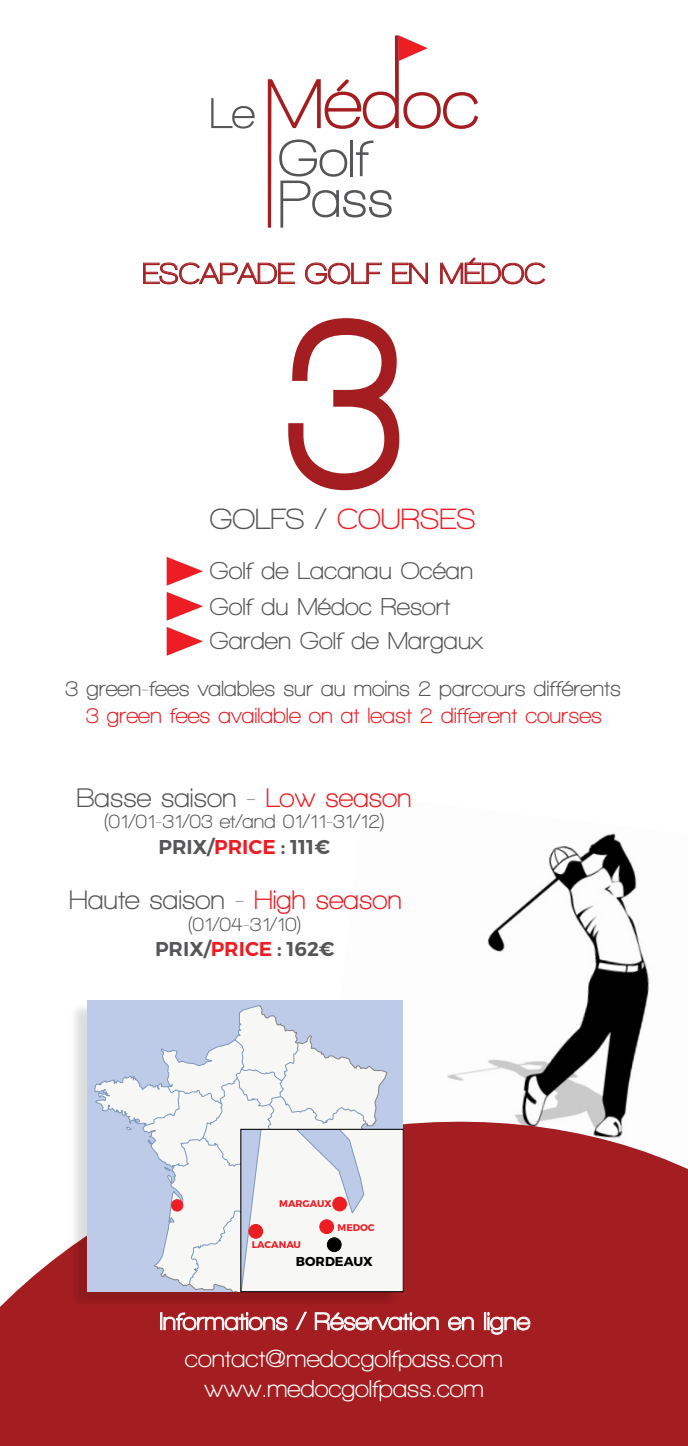
<style>
.page{position:relative;width:688px;height:1446px;background:#fff}
.page>*{position:absolute;margin:0;border:0;box-sizing:border-box;transform-origin:0 0}
.t1{font:700 250px "Walkway";color:#a41d21;scale:.8 1}
.t2{font:700 30px "Walkway";color:#a41d21}
.t3{font:700 30px "Walkway";color:#ed1d24}
.t4{font:700 27.5px "Walkway";color:#565659}
.t5{font:700 25px/37.8px "Walkway";color:#fff;text-align:center}
.t6{font:700 25px/36.8px "Walkway";color:#565659}
.t7{font:700 22.5px "Walkway";color:#565659}
.t8{font:700 22.5px "Walkway";color:#ed1d24}
.t9{font:700 20px "Walkway";color:#565659}
.t10{font:600 20px "Montserrat";color:#565659}
.t11{font:700 13px "Montserrat";color:#000}
.t12{font:700 9.75px "Montserrat";color:#ed1d24}
.s1{color:#565659}
.s2{color:#ed1d24}
</style>
<div class="page">
<img style="left:402px;top:833px;width:248px;height:234px">
<svg style="left:0;top:1067px;width:687px;height:379px;fill:#a41d21"></svg>
<svg style="left:211px;top:98px;width:43px;height:31px"></svg>
<svg style="left:268px;top:35px;width:210px;height:193px"></svg>
<svg style="left:143px;top:262px;width:152px;height:23px"></svg>
<svg style="left:305px;top:262px;width:77px;height:23px"></svg>
<svg style="left:392px;top:262px;width:36px;height:22px"></svg>
<svg style="left:440px;top:257px;width:106px;height:28px"></svg>
<svg style="left:288px;top:318px;width:112px;height:173px"></svg>
<svg style="left:167px;top:557px;width:36px;height:29px"></svg>
<svg style="left:167px;top:592px;width:36px;height:29px"></svg>
<svg style="left:167px;top:627px;width:36px;height:29px"></svg>
<div style="left:69px;top:1002px;width:331px;height:307px;background:#000;opacity:.14"></div>
<div style="left:87px;top:1000px;width:315px;height:292px;background:#bdcae8"></div>
<svg style="left:160px;top:1312px;width:128px;height:19px;background:#c06365"></svg>
<svg style="left:294px;top:1311px;width:13px;height:19px"></svg>
<svg style="left:314px;top:1311px;width:125px;height:20px;background:#c06366"></svg>
<svg style="left:447px;top:1316px;width:27px;height:15px"></svg>
<svg style="left:484px;top:1312px;width:46px;height:23px"></svg>
<svg style="left:95px;top:1005px;width:308px;height:287px"></svg>
<div style="left:327px;top:1238px;width:14px;height:13px;background:#000;border-radius:50%"></div>
<div style="left:327px;top:1237px;width:14px;height:14px;border:1px solid #000;border-radius:50%"></div>
<div style="left:320px;top:1220px;width:13px;height:13px;background:#ed1d24;border-radius:50%"></div>
<div style="left:319px;top:1219px;width:14px;height:14px;border:1px solid #ed1d24;border-radius:50%"></div>
<div style="left:332px;top:1197px;width:14px;height:14px;background:#ed1d24;border-radius:50%"></div>
<div style="left:332px;top:1197px;width:14px;height:14px;border:1px solid #ed1d24;border-radius:50%"></div>
<div style="left:249px;top:1224px;width:13px;height:14px;background:#ed1d24;border-radius:50%"></div>
<div style="left:249px;top:1224px;width:14px;height:14px;border:1px solid #ed1d24;border-radius:50%"></div>
<div style="left:240px;top:1129px;width:163px;height:163px;border:1px solid #000"></div>
<p class="t2" style="left:142px;top:257px;width:404px">ESCAPADE GOLF EN MÉDOC</p>
<h1 class="t1" style="left:285px;top:266px;width:148px">3</h1>
<p class="t3" style="left:210px;top:503px;width:267px"><span class="s1">GOLFS /</span> COURSES</p>
<p class="t6" style="left:210px;top:552px;width:265px">Golf de Lacanau Océan<br>Golf du Médoc Resort</p>
<p class="t6" style="left:210px;top:622px;width:274px">Garden Golf de Margaux</p>
<p class="t7" style="left:65px;top:676px;width:557px">3 green-fees valables sur au moins 2 parcours différents</p>
<p class="t8" style="left:86px;top:703px;width:517px">3 green fees available on at least 2 different courses</p>
<p class="t4" style="left:77px;top:783px;width:336px">Basse saison - <span class="s2">Low season</span></p>
<p class="t9" style="left:104px;top:811px;width:282px">(01/01-31/03 et/and 01/11-31/12)</p>
<p class="t10" style="left:158px;top:834px;width:173px">PRIX/<span class="s2">PRICE</span> : 111€</p>
<p class="t4" style="left:69px;top:884px;width:334px">Haute saison - <span class="s2">High season</span></p>
<p class="t9" style="left:188px;top:914px;width:115px">(01/04-31/10)</p>
<p class="t10" style="left:155px;top:936px;width:181px">PRIX/<span class="s2">PRICE</span> : 162€</p>
<p class="t12" style="left:279px;top:1198px;width:54px">MARGAUX</p>
<p class="t12" style="left:252px;top:1239px;width:51px">LACANAU</p>
<p class="t12" style="left:337px;top:1222px;width:39px">MEDOC</p>
<p class="t11" style="left:296px;top:1253px;width:78px">BORDEAUX</p>
<p class="t5" style="left:159px;top:1302px;width:372px">Informations / Réservation en ligne contact@medocgolfpass.com</p>
<p class="t5" style="left:204px;top:1370px;width:281px">www.medocgolfpass.com</p>
</div>
